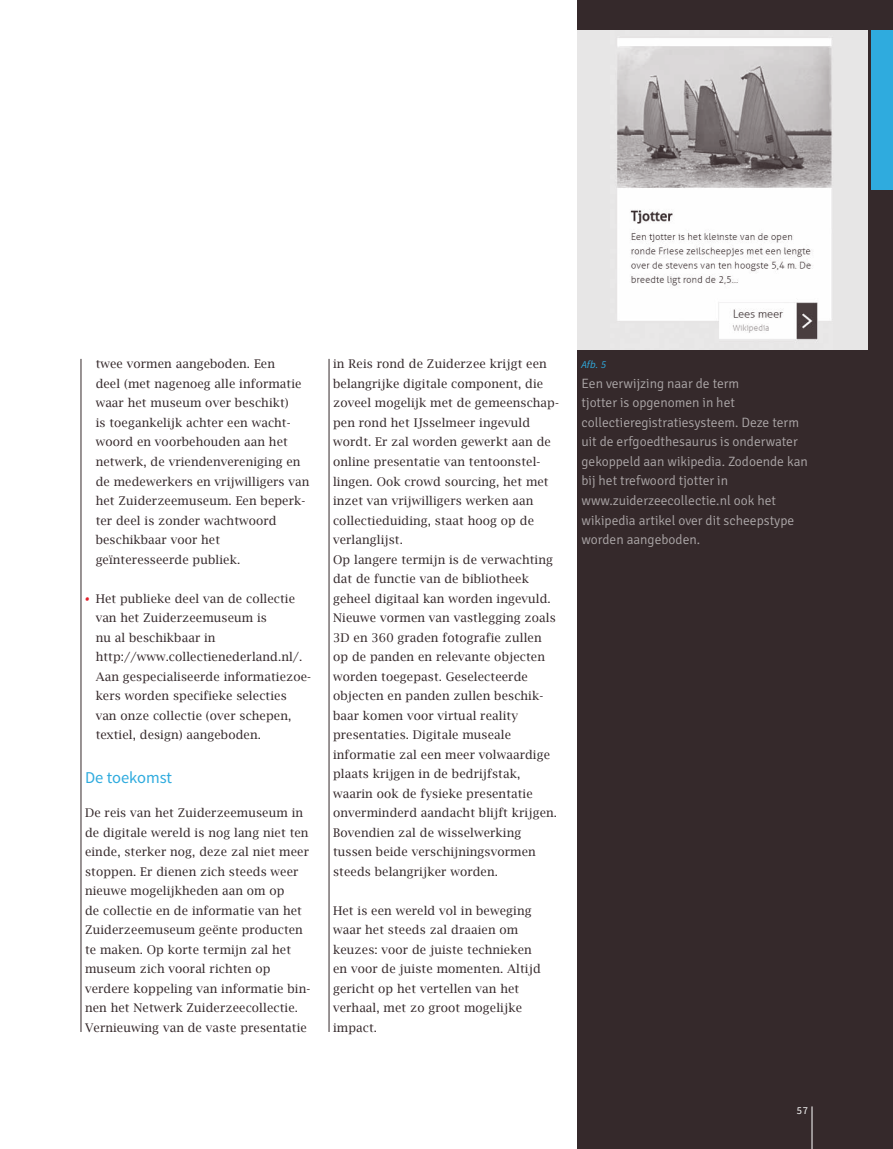
<style>
.page{position:relative;width:893px;height:1149px;background:#fff}
.page>*{position:absolute;margin:0;border:0;box-sizing:border-box;transform-origin:0 0}
.t1{font:16.5px "Source Sans Pro";color:#2fabde}
.t2{font:300 13.5px/19.5px "Signika";color:#aea9aa}
.t3{font:12px/19.5px "Lucida Bright";letter-spacing:.01em;color:#35292b}
.t4{font:italic 10.5px "Source Sans Pro";color:#2fabde}
.t5{font:10.5px "Source Sans Pro";color:#fff}
.s1{font-family:"Source Sans Pro";font-style:italic;font-size:15px;color:#e4202c}
</style>
<div class="page">
<div style="left:577px;top:0;width:316px;height:1148px;background:#35292b"></div>
<hr style="left:329px;top:359px;width:1px;height:672px;background:#35292b">
<hr style="left:81px;top:359px;width:1px;height:672px;background:#35292b">
<hr style="left:812px;top:1106px;width:1px;height:42px;background:#fff">
<div style="left:872px;top:30px;width:21px;height:160px;background:#2fabde"></div>
<img style="left:577px;top:30px;width:290px;height:319px">
<p class="t3" style="left:96px;top:354px;width:215px">twee vormen aangeboden. Een<br>deel (met nagenoeg alle informatie waar het museum over beschikt)<br>is toegankelijk achter een wacht&shy;woord en voorbehouden aan het netwerk, de vriendenvereniging en de medewerkers en vrijwilligers van het Zuiderzeemuseum. Een beperk&shy;ter deel is zonder wachtwoord beschikbaar voor het geïnteresseerde publiek.</p>
<p class="t3" style="left:96px;top:588px;width:217px;text-indent:-11px"><span class="s1">•</span> Het publieke deel van de collectie van het Zuiderzeemuseum is<br>nu al beschikbaar in http://www.collectienederland.nl/.<br>Aan gespecialiseerde informatiezoe&shy;kers worden specifieke selecties<br>van onze collectie (over schepen, textiel, design) aangeboden.</p>
<h1 class="t1" style="left:85px;top:766px;width:89px">De toekomst</h1>
<p class="t3" style="left:85px;top:803px;width:227px">De reis van het Zuiderzeemuseum in de digitale wereld is nog lang niet ten einde, sterker nog, deze zal niet meer stoppen. Er dienen zich steeds weer nieuwe mogelijkheden aan om op<br>de collectie en de informatie van het Zuiderzeemuseum geënte producten te maken. Op korte termijn zal het museum zich vooral richten op verdere koppeling van informatie bin&shy;nen het Netwerk Zuiderzeecollectie.<br>Vernieuwing van de vaste presentatie</p>
<p class="t3" style="left:333px;top:354px;width:227px">in Reis rond de Zuiderzee krijgt een belangrijke digitale component, die zoveel mogelijk met de gemeenschap&shy;pen rond het IJsselmeer ingevuld wordt. Er zal worden gewerkt aan de online presentatie van tentoonstel&shy;lingen. Ook crowd sourcing, het met inzet van vrijwilligers werken aan collectieduiding, staat hoog op de verlanglijst.<br>Op langere termijn is de verwachting dat de functie van de bibliotheek geheel digitaal kan worden ingevuld.<br>Nieuwe vormen van vastlegging zoals 3D en 360 graden fotografie zullen op de panden en relevante objecten worden toegepast. Geselecteerde objecten en panden zullen beschik&shy;baar komen voor virtual reality presentaties. Digitale museale informatie zal een meer volwaardige plaats krijgen in de bedrijfstak, waarin ook de fysieke presentatie onverminderd aandacht blijft krijgen.<br>Bovendien zal de wisselwerking tussen beide verschijningsvormen steeds belangrijker worden.</p>
<p class="t3" style="left:333px;top:900px;width:209px">Het is een wereld vol in beweging waar het steeds zal draaien om keuzes: voor de juiste technieken en voor de juiste momenten. Altijd gericht op het vertellen van het verhaal, met zo groot mogelijke impact.</p>
<p class="t4" style="left:581px;top:358px;width:26px">Afb. 5</p>
<p class="t2" style="left:581px;top:374px;width:228px">Een verwijzing naar de term<br>tjotter is opgenomen in het collectieregistratiesysteem. Deze term uit de erfgoedthesaurus is onderwater gekoppeld aan wikipedia. Zodoende kan bij het trefwoord tjotter in www.zuiderzeecollectie.nl ook het wikipedia artikel over dit scheepstype worden aangeboden.</p>
<p class="t5" style="left:797px;top:1103px;width:12px">57</p>
</div>
